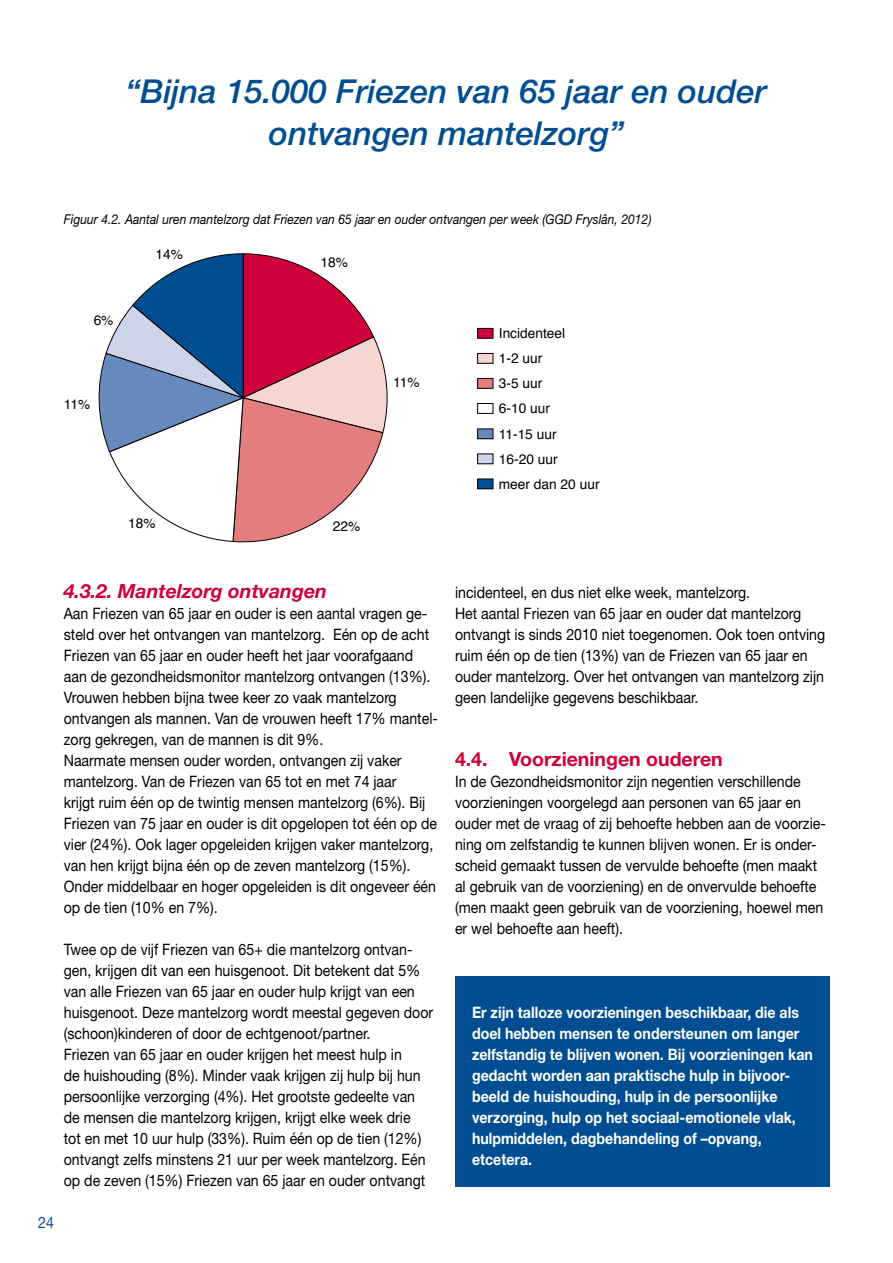
<style>
.page{position:relative;width:893px;height:1263px;background:#fff}
.page>*{position:absolute;margin:0;border:0;box-sizing:border-box;transform-origin:0 0}
.t1{font:italic 500 33px/41.7px "Helvetica Neue";color:#004e91;text-align:center}
.t2{font:italic 700 19.5px "Helvetica Neue";color:#cf013b}
.t3{font:700 19.5px "Helvetica Neue";color:#cf013b}
.t4{font:15.75px/21px "Helvetica Neue";color:#000;scale:.9 1}
.t5{font:700 15.75px/21px "Helvetica Neue";color:#fff;scale:.9 1}
.t6{font:15.75px "Helvetica Neue";color:#004e91;scale:.9 1}
.t7{font:13.65px/25px "Helvetica";color:#000}
.t8{font:italic 13.5px "Helvetica Neue";color:#000;scale:.9 1}
</style>
<div class="page">
<div style="left:455px;top:976px;width:374px;height:210px;background:#004e91"></div>
<svg style="left:98px;top:253px;width:290px;height:289px"></svg>
<div style="left:478px;top:328px;width:15px;height:10px;background:#cf013b"></div>
<div style="left:477px;top:328px;width:16px;height:11px;border:1px solid #000"></div>
<div style="left:478px;top:353px;width:15px;height:10px;background:#f6d6d3"></div>
<div style="left:477px;top:353px;width:16px;height:11px;border:1px solid #000"></div>
<div style="left:478px;top:378px;width:15px;height:10px;background:#e37d7e"></div>
<div style="left:477px;top:378px;width:16px;height:11px;border:1px solid #000"></div>
<div style="left:477px;top:403px;width:16px;height:11px;border:1px solid #000"></div>
<div style="left:478px;top:429px;width:15px;height:10px;background:#678abc"></div>
<div style="left:477px;top:428px;width:16px;height:11px;border:1px solid #000"></div>
<div style="left:478px;top:454px;width:15px;height:10px;background:#ccd4e9"></div>
<div style="left:478px;top:479px;width:15px;height:10px;background:#004e91"></div>
<div style="left:477px;top:479px;width:16px;height:10px;border:1px solid #000"></div>
<h1 class="t1" style="left:126px;top:70px;width:643px">“Bijna 15.000 Friezen van 65 jaar en ouder ontvangen mantelzorg”</h1>
<p class="t8" style="left:64px;top:211px;width:654px">Figuur 4.2. Aantal uren mantelzorg dat Friezen van 65 jaar en ouder ontvangen per week (GGD Fryslân, 2012)</p>
<p class="t7" style="left:94px;top:308px;width:21px">6%</p>
<p class="t7" style="left:64px;top:392px;width:28px">11%</p>
<p class="t7" style="left:156px;top:242px;width:29px">14%</p>
<p class="t7" style="left:320px;top:250px;width:29px">18%</p>
<p class="t7" style="left:393px;top:370px;width:28px">11%</p>
<p class="t7" style="left:128px;top:511px;width:29px">18%</p>
<p class="t7" style="left:333px;top:514px;width:29px">22%</p>
<p class="t7" style="left:499px;top:321px;width:102px">Incidenteel<br>1-2 uur<br>3-5 uur<br>6-10 uur<br>11-15 uur<br>16-20 uur<br>meer dan 20 uur</p>
<p class="t2" style="left:64px;top:579px;width:265px">4.3.2. Mantelzorg ontvangen</p>
<p class="t4" style="left:64px;top:602px;width:417px">Aan Friezen van 65 jaar en ouder is een aantal vragen ge&shy;steld over het ontvangen van mantelzorg. Eén op de acht Friezen van 65 jaar en ouder heeft het jaar voorafgaand aan de gezondheidsmonitor mantelzorg ontvangen (13%).<br>Vrouwen hebben bijna twee keer zo vaak mantelzorg ontvangen als mannen. Van de vrouwen heeft 17% mantel&shy;zorg gekregen, van de mannen is dit 9%.<br>Naarmate mensen ouder worden, ontvangen zij vaker mantelzorg. Van de Friezen van 65 tot en met 74 jaar<br>krijgt ruim één op de twintig mensen mantelzorg (6%). Bij Friezen van 75 jaar en ouder is dit opgelopen tot één op de vier (24%). Ook lager opgeleiden krijgen vaker mantelzorg, van hen krijgt bijna één op de zeven mantelzorg (15%).<br>Onder middelbaar en hoger opgeleiden is dit ongeveer één op de tien (10% en 7%).</p>
<p class="t4" style="left:64px;top:938px;width:412px">Twee op de vijf Friezen van 65+ die mantelzorg ontvan&shy;gen, krijgen dit van een huisgenoot. Dit betekent dat 5% van alle Friezen van 65 jaar en ouder hulp krijgt van een huisgenoot. Deze mantelzorg wordt meestal gegeven door (schoon)kinderen of door de echtgenoot/partner.<br>Friezen van 65 jaar en ouder krijgen het meest hulp in<br>de huishouding (8%). Minder vaak krijgen zij hulp bij hun persoonlijke verzorging (4%). Het grootste gedeelte van de mensen die mantelzorg krijgen, krijgt elke week drie<br>tot en met 10 uur hulp (33%). Ruim één op de tien (12%) ontvangt zelfs minstens 21 uur per week mantelzorg. Eén op de zeven (15%) Friezen van 65 jaar en ouder ontvangt</p>
<p class="t6" style="left:38px;top:1213px;width:19px">24</p>
<p class="t4" style="left:455px;top:581px;width:413px">incidenteel, en dus niet elke week, mantelzorg.<br>Het aantal Friezen van 65 jaar en ouder dat mantelzorg ontvangt is sinds 2010 niet toegenomen. Ook toen ontving ruim één op de tien (13%) van de Friezen van 65 jaar en ouder mantelzorg. Over het ontvangen van mantelzorg zijn geen landelijke gegevens beschikbaar.</p>
<p class="t3" style="left:455px;top:747px;width:269px">4.4. Voorzieningen ouderen</p>
<p class="t4" style="left:455px;top:770px;width:414px">In de Gezondheidsmonitor zijn negentien verschillende voorzieningen voorgelegd aan personen van 65 jaar en ouder met de vraag of zij behoefte hebben aan de voorzie&shy;ning om zelfstandig te kunnen blijven wonen. Er is onder&shy;scheid gemaakt tussen de vervulde behoefte (men maakt al gebruik van de voorziening) en de onvervulde behoefte (men maakt geen gebruik van de voorziening, hoewel men er wel behoefte aan heeft).</p>
<p class="t5" style="left:472px;top:1001px;width:380px">Er zijn talloze voorzieningen beschikbaar, die als doel hebben mensen te ondersteunen om langer zelfstandig te blijven wonen. Bij voorzieningen kan gedacht worden aan praktische hulp in bijvoor&shy;beeld de huishouding, hulp in de persoonlijke verzorging, hulp op het sociaal-emotionele vlak, hulpmiddelen, dagbehandeling of –opvang, etcetera.</p>
</div>
